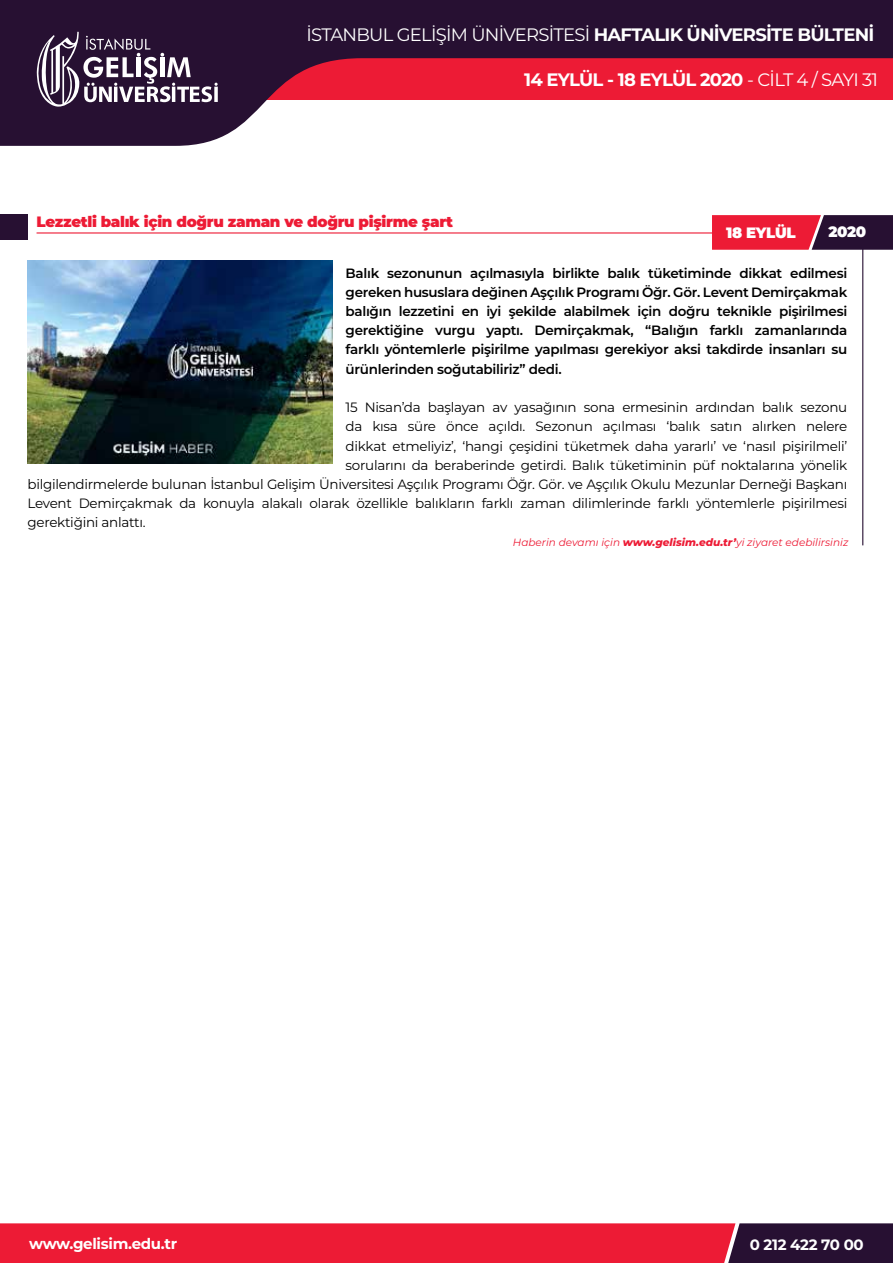
<style>
.page{position:relative;width:893px;height:1263px;background:#fff}
.page>*{position:absolute;margin:0;border:0;box-sizing:border-box;transform-origin:0 0}
.t1{font:18px "Montserrat";letter-spacing:-.04em;color:#fff}
.t2{font:700 18px "Montserrat";letter-spacing:-.045em;color:#fff}
.t3{font:900 15px "Montserrat";letter-spacing:-.02em;color:#ed1b35}
.t4{font:700 15px "Montserrat";letter-spacing:-.02em;color:#fff}
.t5{font:900 15px "Montserrat";letter-spacing:-.02em;color:#fff}
.t6{font:13.5px "Montserrat";letter-spacing:-.02em;color:#000}
.t7{font:600 13.5px/19.2px "Montserrat";letter-spacing:-.02em;color:#000;text-align:justify}
.t8{font:italic 10.5px "Montserrat";color:#ed1b35}
.s1{font-weight:700}
.s2{font-weight:400}
.s3{font-weight:800}
</style>
<div class="page">
<svg style="left:0;top:0;width:893px;height:146px;fill:#271032"></svg>
<svg style="left:33px;top:32px;width:185px;height:76px"></svg>
<svg style="left:0;top:1223px;width:893px;height:40px;background:#ca1c37"></svg>
<img style="left:28px;top:260px;width:305px;height:204px">
<hr style="left:37px;top:232px;width:679px;height:2px;background:#ed1b35">
<hr style="left:862px;top:235px;width:1px;height:310px;background:#271032">
<div style="left:0;top:214px;width:28px;height:26px;background:#271032"></div>
<svg style="left:712px;top:215px;width:181px;height:35px;background:#9c1c39"></svg>
<h1 class="t1" style="left:306px;top:22px;width:569px">İSTANBUL GELİŞİM ÜNİVERSİTESİ <span class="s1">HAFTALIK ÜNİVERSİTE BÜLTENİ</span></h1>
<h1 class="t2" style="left:524px;top:67px;width:355px">14 EYLÜL - 18 EYLÜL 2020 <span class="s2">- CİLT 4 / SAYI 31</span></h1>
<p class="t3" style="left:37px;top:211px;width:418px">Lezzetli balık için doğru zaman ve doğru pişirme şart</p>
<p class="t7" style="left:346px;top:262px;width:503px">Balık sezonunun açılmasıyla birlikte balık tüketiminde dikkat edilmesi gereken hususlara değinen Aşçılık Programı Öğr. Gör. Levent Demirçakmak balığın lezzetini en iyi şekilde alabilmek için doğru teknikle pişirilmesi gerektiğine vurgu yaptı. Demirçakmak, “Balığın farklı zamanlarında farklı yöntemlerle pişirilme yapılması gerekiyor aksi takdirde insanları su ürünlerinden soğutabiliriz” dedi.</p>
<p class="t6" style="left:346px;top:398px;width:503px">15 Nisan’da başlayan av yasağının sona ermesinin ardından balık sezonu</p>
<p class="t6" style="left:346px;top:417px;width:503px">da kısa süre önce açıldı. Sezonun açılması ‘balık satın alırken nelere</p>
<p class="t6" style="left:346px;top:437px;width:503px">dikkat etmeliyiz’, ‘hangi çeşidini tüketmek daha yararlı’ ve ‘nasıl pişirilmeli’</p>
<p class="t6" style="left:346px;top:456px;width:503px">sorularını da beraberinde getirdi. Balık tüketiminin püf noktalarına yönelik</p>
<p class="t6" style="left:28px;top:475px;width:821px">bilgilendirmelerde bulunan İstanbul Gelişim Üniversitesi Aşçılık Programı Öğr. Gör. ve Aşçılık Okulu Mezunlar Derneği Başkanı</p>
<p class="t6" style="left:28px;top:494px;width:821px">Levent Demirçakmak da konuyla alakalı olarak özellikle balıkların farklı zaman dilimlerinde farklı yöntemlerle pişirilmesi</p>
<p class="t6" style="left:28px;top:513px;width:120px">gerektiğini anlattı.</p>
<p class="t5" style="left:726px;top:222px;width:71px">18 EYLÜL</p>
<p class="t5" style="left:828px;top:221px;width:39px">2020</p>
<p class="t8" style="left:513px;top:535px;width:337px">Haberin devamı için <span class="s3">www.gelisim.edu.tr’</span>yi ziyaret edebilirsiniz</p>
<p class="t4" style="left:29px;top:1233px;width:150px">www.gelisim.edu.tr</p>
<p class="t4" style="left:750px;top:1234px;width:116px">0 212 422 70 00</p>
</div>
